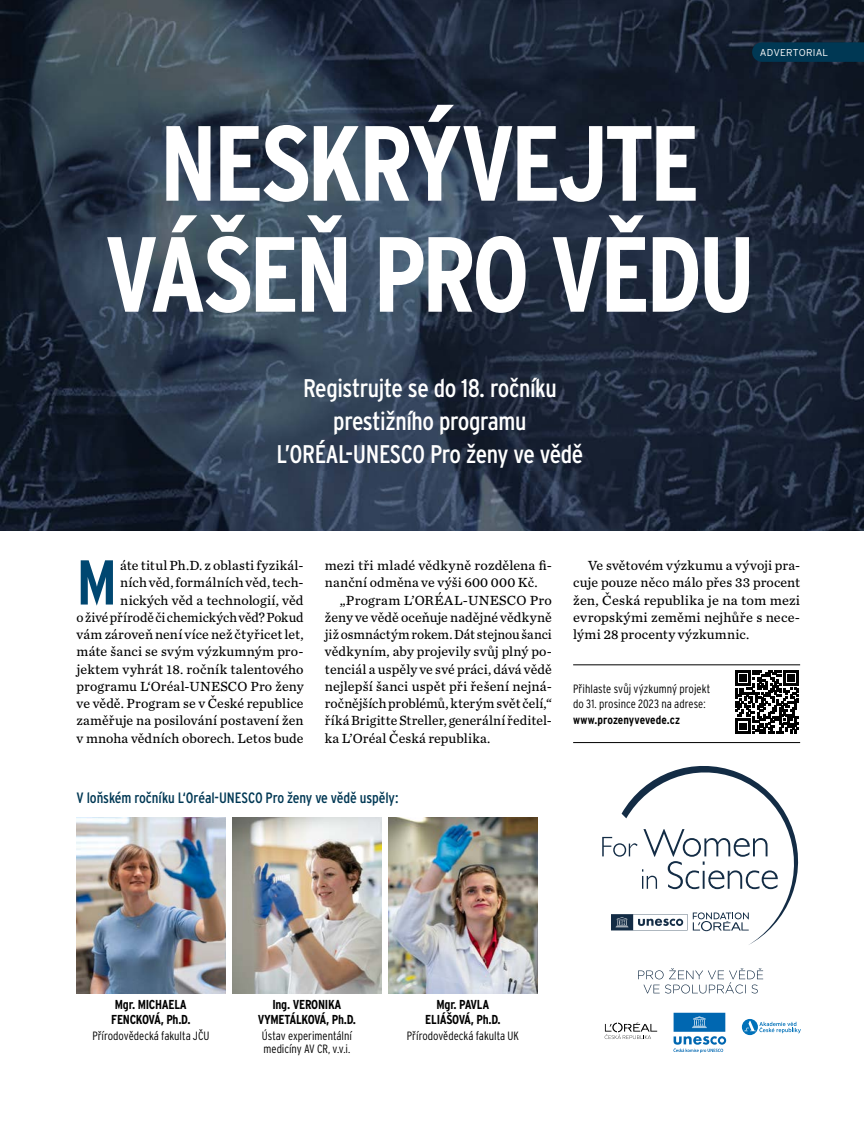
<style>
.page{position:relative;width:864px;height:1127px;background:#fff}
.page>*{position:absolute;margin:0;border:0;box-sizing:border-box;transform-origin:0 0}
.t1{font:700 condensed 106.5px/111px "Interstate OT";letter-spacing:-.04em;color:#fff;text-align:center}
.t2{font:700 condensed 63.15px "Interstate OT";color:#004771}
.t3{font:condensed 25.5px/33px "Interstate OT";letter-spacing:-.015em;color:#fff;text-align:center}
.t4{font:condensed 15px "Interstate OT";letter-spacing:-.01em;color:#003854}
.t5{font:13.8px/17.2px "Chronicle Text G3";letter-spacing:.01em;color:#000;text-align:justify}
.t6{font:700 condensed 12.9px/15px "Interstate OT";letter-spacing:-.02em;color:#000;text-align:center}
.t7{font:300 condensed 12px/13.5px "Interstate OT";color:#000}
.t8{font:700 condensed 12px "Interstate OT";letter-spacing:.005em;color:#000}
.t9{font:300 10.05px "Interstate OT";letter-spacing:.015em;color:#fff}
</style>
<div class="page">
<img style="left:0;top:0;width:863px;height:530px">
<img style="left:77px;top:817px;width:148px;height:177px">
<img style="left:232px;top:817px;width:149px;height:177px">
<img style="left:388px;top:817px;width:149px;height:177px">
<svg style="left:735px;top:670px;width:63px;height:64px"></svg>
<div style="left:761px;top:42px;width:102px;height:20px;background:#003854"></div>
<svg style="left:602px;top:766px;width:197px;height:179px"></svg>
<svg style="left:638px;top:968px;width:124px;height:25px"></svg>
<svg style="left:604px;top:1022px;width:53px;height:17px"></svg>
<svg style="left:673px;top:1013px;width:52px;height:40px"></svg>
<svg style="left:741px;top:1019px;width:59px;height:16px"></svg>
<hr style="left:573px;top:742px;width:226px;height:1px;background:#000">
<hr style="left:573px;top:664px;width:226px;height:1px;background:#000">
<p class="t9" style="left:759px;top:47px;width:70px">ADVERTORIAL</p>
<h1 class="t1" style="left:104px;top:106px;width:652px">NESKRÝVEJTE<br>VÁŠEŇ PRO VĚDU</h1>
<h3 class="t3" style="left:276px;top:371px;width:308px">Registrujte se do 18. ročníku prestižního programu<br>L’ORÉAL-UNESCO Pro ženy ve vědě</h3>
<p class="t5" style="left:77px;top:556px;width:228px;text-align:right">áte titul Ph.D. z oblasti fyzikál-<br>ních věd, formálních věd, tech&shy;nických věd a technologií, věd<br>o živé přírodě či chemických věd? Pokud vám zároveň není více než čtyřicet let, máte šanci se svým výzkumným pro&shy;jektem vyhrát 18. ročník talentového programu L‘Oréal-UNESCO Pro ženy ve vědě. Program se v České republice zaměřuje na posilování postavení žen v mnoha vědních oborech. Letos bude</p>
<p class="t5" style="left:325px;top:556px;width:228px">mezi tři mladé vědkyně rozdělena fi&shy;nanční odměna ve výši 600 000 Kč.</p>
<h2 class="t2" style="left:77px;top:542px;width:42px">M</h2>
<p class="t5" style="left:325px;top:590px;width:228px;text-indent:15px">„Program L’ORÉAL-UNESCO Pro ženy ve vědě oceňuje nadějné vědkyně již osmnáctým rokem. Dát stejnou šanci vědkyním, aby projevily svůj plný po&shy;tenciál a uspěly ve své práci, dává vědě nejlepší šanci uspět při řešení nejná&shy;ročnějších problémů, kterým svět čelí,“ říká Brigitte Streller, generální ředitel&shy;ka L’Oréal Česká republika.</p>
<p class="t4" style="left:77px;top:788px;width:323px">V loňském ročníku L‘Oréal-UNESCO Pro ženy ve vědě uspěly:</p>
<p class="t5" style="left:573px;top:556px;width:228px;text-indent:15px">Ve světovém výzkumu a vývoji pra&shy;cuje pouze něco málo přes 33 procent žen, Česká republika je na tom mezi evropskými zeměmi nejhůře s nece&shy;lými 28 procenty výzkumnic.</p>
<p class="t7" style="left:573px;top:680px;width:139px;line-height:15.8px">Přihlaste svůj výzkumný projekt do 31. prosince 2023 na adrese:</p>
<p class="t8" style="left:573px;top:712px;width:108px">www.prozenyvevede.cz</p>
<p class="t6" style="left:111px;top:997px;width:81px;text-align:left">Mgr. MICHAELA<br>FENCKOVÁ, Ph.D.</p>
<p class="t7" style="left:92px;top:1028px;width:119px">Přírodovědecká fakulta JČU</p>
<p class="t6" style="left:258px;top:997px;width:100px">Ing. VERONIKA<br>VYMETÁLKOVÁ, Ph.D.</p>
<p class="t7" style="left:262px;top:1028px;width:92px">Ústav experimentální medicíny AV CR, v.v.i.</p>
<p class="t6" style="left:425px;top:997px;width:77px">Mgr. PAVLA<br>ELIÁŠOVÁ, Ph.D.</p>
<p class="t7" style="left:406px;top:1028px;width:114px">Přírodovědecká fakulta UK</p>
</div>
